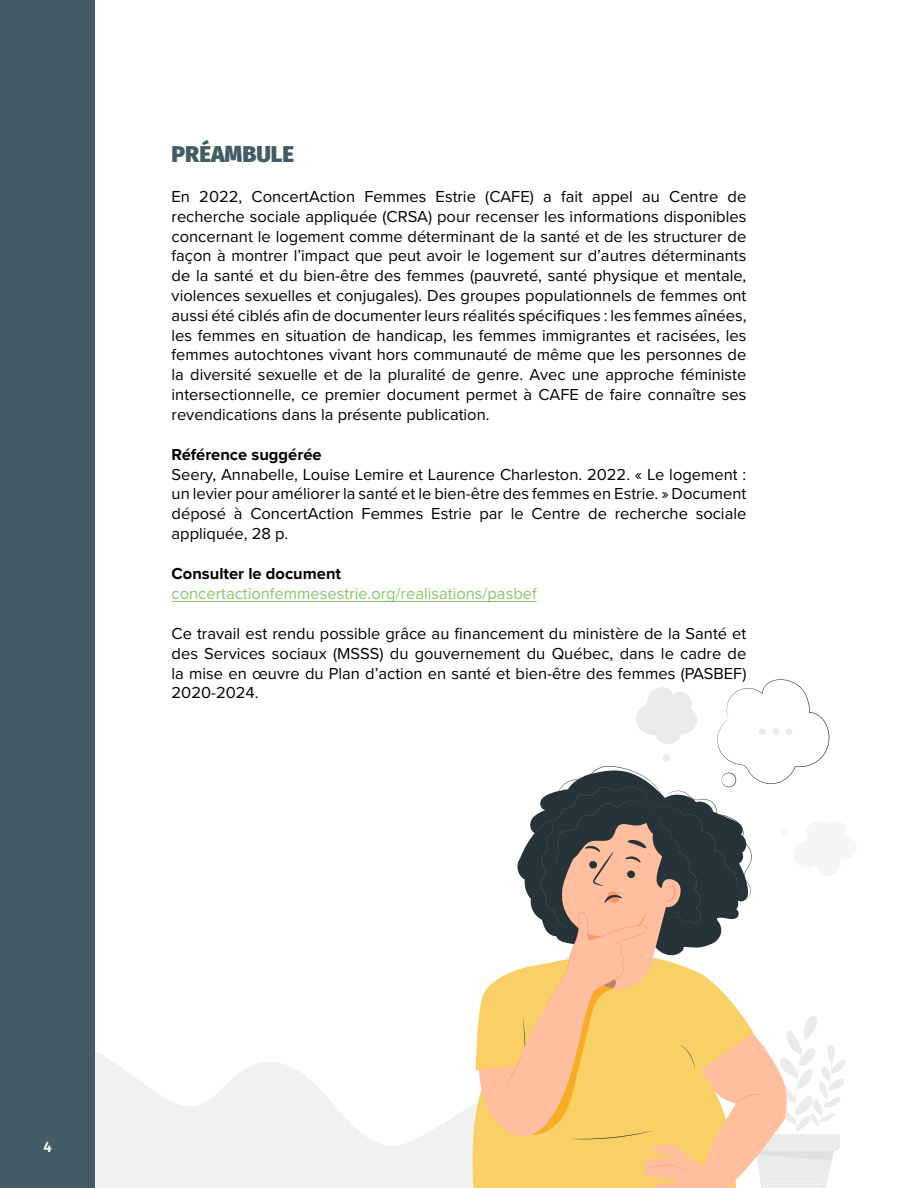
<style>
.page{position:relative;width:918px;height:1188px;background:#fff}
.page>*{position:absolute;margin:0;border:0;box-sizing:border-box;transform-origin:0 0}
.t1{font:900 22.5px "Fira Sans";color:#445c65}
.t2{font:16.5px/19.8px "Proxima Nova";color:#000;text-align:justify}
.t3{font:16.5px "Proxima Nova";color:#89c767}
.t4{font:700 16.5px "Proxima Nova";color:#000}
.t5{font:600 15px "Fira Sans";color:#fff}
</style>
<div class="page">
<svg style="left:94px;top:1017px;width:364px;height:171px;fill:#f1f1f1"></svg>
<svg style="left:458px;top:1060px;width:18px;height:128px;fill:#f1f1f1"></svg>
<svg style="left:476px;top:679px;width:369px;height:509px"></svg>
<hr style="left:172px;top:601px;width:365px;height:1px;background:#89c767">
<div style="left:0;top:0;width:94px;height:1188px;background:#445c65"></div>
<h1 class="t1" style="left:172px;top:134px;width:124px">PRÉAMBULE</h1>
<p class="t2" style="left:172px;top:186px;width:576px">En 2022, ConcertAction Femmes Estrie (CAFE) a fait appel au Centre de recherche sociale appliquée (CRSA) pour recenser les informations disponibles concernant le logement comme déterminant de la santé et de les structurer de façon à montrer l’impact que peut avoir le logement sur d’autres déterminants de la santé et du bien-être des femmes (pauvreté, santé physique et mentale, violences sexuelles et conjugales). Des groupes populationnels de femmes ont aussi été ciblés afin de documenter leurs réalités spécifiques : les femmes aînées, les femmes en situation de handicap, les femmes immigrantes et racisées, les femmes autochtones vivant hors communauté de même que les personnes de la diversité sexuelle et de la pluralité de genre. Avec une approche féministe intersectionnelle, ce premier document permet à CAFE de faire connaître ses revendications dans la présente publication.</p>
<p class="t4" style="left:172px;top:442px;width:152px">Référence suggérée</p>
<p class="t2" style="left:172px;top:464px;width:576px">Seery, Annabelle, Louise Lemire et Laurence Charleston. 2022. « Le logement : un levier pour améliorer la santé et le bien-être des femmes en Estrie. » Document déposé à ConcertAction Femmes Estrie par le Centre de recherche sociale appliquée, 28 p.</p>
<p class="t4" style="left:172px;top:561px;width:171px">Consulter le document</p>
<p class="t3" style="left:172px;top:581px;width:367px">concertactionfemmesestrie.org/realisations/pasbef</p>
<p class="t2" style="left:172px;top:623px;width:576px">Ce travail est rendu possible grâce au financement du ministère de la Santé et des Services sociaux (MSSS) du gouvernement du Québec, dans le cadre de la mise en œuvre du Plan d’action en santé et bien-être des femmes (PASBEF)<br>2020-2024.</p>
<p class="t5" style="left:44px;top:1134px;width:10px">4</p>
</div>
